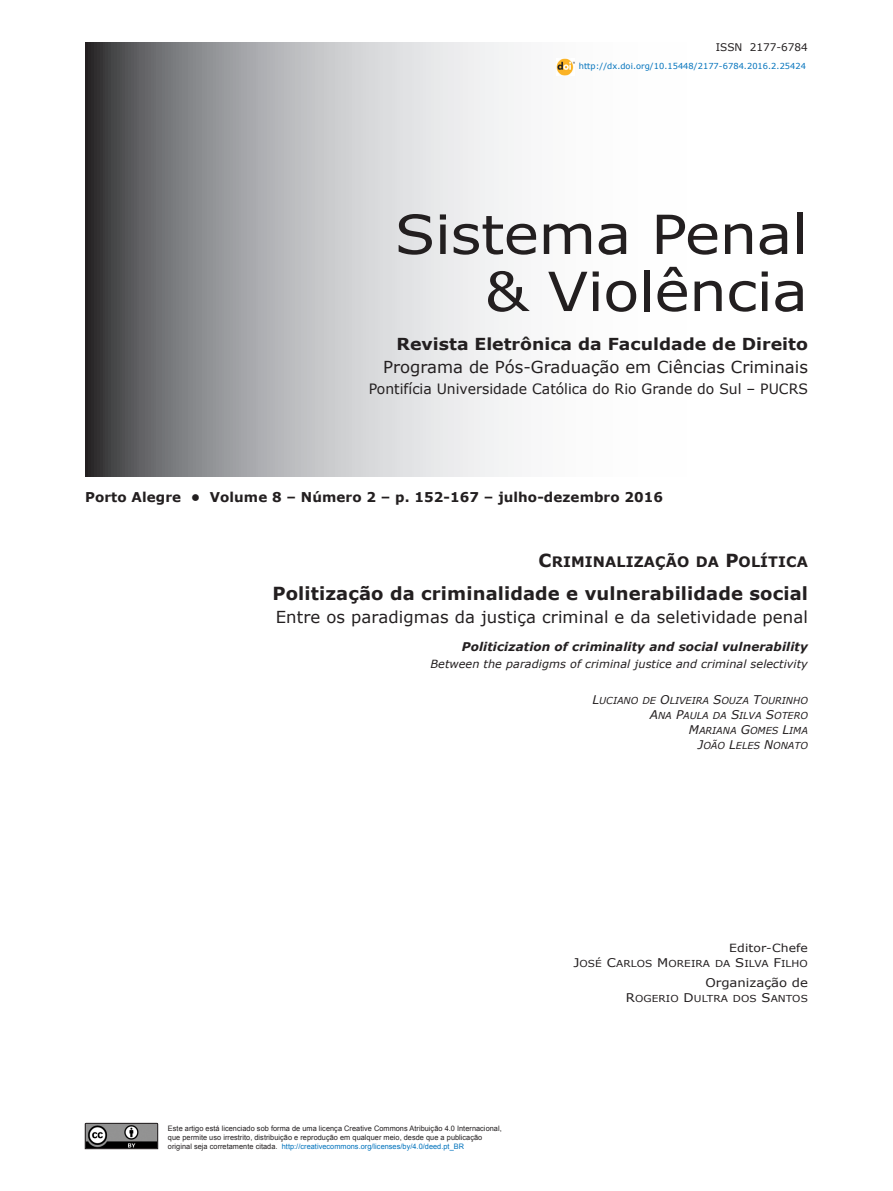
<style>
.page{position:relative;width:893px;height:1191px;background:#fff}
.page>*{position:absolute;margin:0;border:0;box-sizing:border-box;transform-origin:0 0}
.t1{font:54px/57px "Verdana";letter-spacing:-.01em;color:#231f20;text-align:right;scale:1.1 1}
.t2{font:700 18px "Verdana";letter-spacing:.005em;color:#231f20}
.t3{font:16.5px "Verdana";letter-spacing:.005em;color:#231f20}
.t4{font:700 16.5px "Verdana";color:#231f20;scale:1.05 1}
.t5{font:14.4px "Verdana Bold SC800";letter-spacing:.01em;color:#231f20}
.t6{font:14.25px "Verdana";color:#231f20}
.t7{font:700 13.5px "Verdana";letter-spacing:.005em;color:#231f20}
.t8{font:italic 700 12px "Verdana";letter-spacing:.005em;color:#231f20}
.t9{font:12px "Verdana";color:#231f20;scale:1.1 1}
.t10{font:italic 11.25px "Verdana";letter-spacing:.005em;color:#231f20}
.t11{font:11.25px "Verdana";letter-spacing:.005em;color:#231f20;scale:1.1 1}
.t12{font:10.5px "Verdana";color:#231f20}
.t13{font:9.6px/15px "Verdana Italic SC800";color:#231f20;text-align:right}
.t14{font:9.6px "Verdana SC800";letter-spacing:.01em;color:#231f20;scale:1.1 1}
.t15{font:8.25px "Verdana";letter-spacing:.005em;color:#0072bc}
.t16{font:7.5px/9px "Arial";letter-spacing:.005em;color:#231f20}
.s1{font-size:18px}
.s2{font-size:12px}
.s3{color:#0072bc}
</style>
<div class="page">
<svg style="left:85px;top:43px;width:483px;height:433px"></svg>
<svg style="left:85px;top:1123px;width:73px;height:26px;background:#696969"></svg>
<img style="left:556px;top:58px;width:19px;height:17px">
<h3 class="t12" style="left:716px;top:40px;width:94px">ISSN 2177-6784</h3>
<p class="t15" style="left:579px;top:60px;width:229px">http://dx.doi.org/10.15448/2177-6784.2016.2.25424</p>
<h1 class="t1" style="left:395px;top:204px;width:377px">Sistema Penal &amp; Violência</h1>
<h3 class="t4" style="left:397px;top:333px;width:393px">Revista Eletrônica da Faculdade de Direito</h3>
<h3 class="t3" style="left:383px;top:356px;width:426px">Programa de Pós-Graduação em Ciências Criminais</h3>
<h3 class="t6" style="left:369px;top:379px;width:441px">Pontifícia Universidade Católica do Rio Grande do Sul – PUCRS</h3>
<h3 class="t7" style="left:85px;top:488px;width:580px">Porto Alegre • Volume 8 – Número 2 – p. 152-167 – julho-dezembro 2016</h3>
<h3 class="t5" style="left:539px;top:552px;width:271px"><span class="s1">C</span>RIMINALIZAÇÃO DA <span class="s1">P</span>OLÍTICA</h3>
<h2 class="t2" style="left:272px;top:582px;width:537px">Politização da criminalidade e vulnerabilidade social</h2>
<h3 class="t3" style="left:276px;top:607px;width:534px">Entre os paradigmas da justiça criminal e da seletividade penal</h3>
<h3 class="t8" style="left:462px;top:639px;width:348px">Politicization of criminality and social vulnerability</h3>
<h3 class="t10" style="left:430px;top:657px;width:379px">Between the paradigms of criminal justice and criminal selectivity</h3>
<p class="t13" style="left:593px;top:693px;width:217px"><span class="s2">L</span>UCIANO DE <span class="s2">O</span>LIVEIRA <span class="s2">S</span>OUZA <span class="s2">T</span>OURINHO<br><span class="s2">A</span>NA <span class="s2">P</span>AULA DA <span class="s2">S</span>ILVA <span class="s2">S</span>OTERO<br><span class="s2">M</span>ARIANA <span class="s2">G</span>OMES <span class="s2">L</span>IMA<br><span class="s2">J</span>OÃO <span class="s2">L</span>ELES <span class="s2">N</span>ONATO</p>
<p class="t16" style="left:168px;top:1123px;width:335px">Este artigo está licenciado sob forma de uma licença Creative Commons Atribuição 4.0 Internacional, que permite uso irrestrito, distribuição e reprodução em qualquer meio, desde que a publicação original seja corretamente citada. <span class="s3">http://creativecommons.org/licenses/by/4.0/deed.pt_BR</span></p>
<h3 class="t11" style="left:729px;top:940px;width:73px">Editor-Chefe</h3>
<p class="t14" style="left:573px;top:957px;width:215px"><span class="s2">J</span>OSÉ <span class="s2">C</span>ARLOS <span class="s2">M</span>OREIRA DA <span class="s2">S</span>ILVA <span class="s2">F</span>ILHO</p>
<h3 class="t9" style="left:705px;top:974px;width:95px">Organização de</h3>
<p class="t14" style="left:626px;top:992px;width:167px"><span class="s2">R</span>OGERIO <span class="s2">D</span> ULTRA DOS <span class="s2">S</span>ANTOS</p>
</div>
